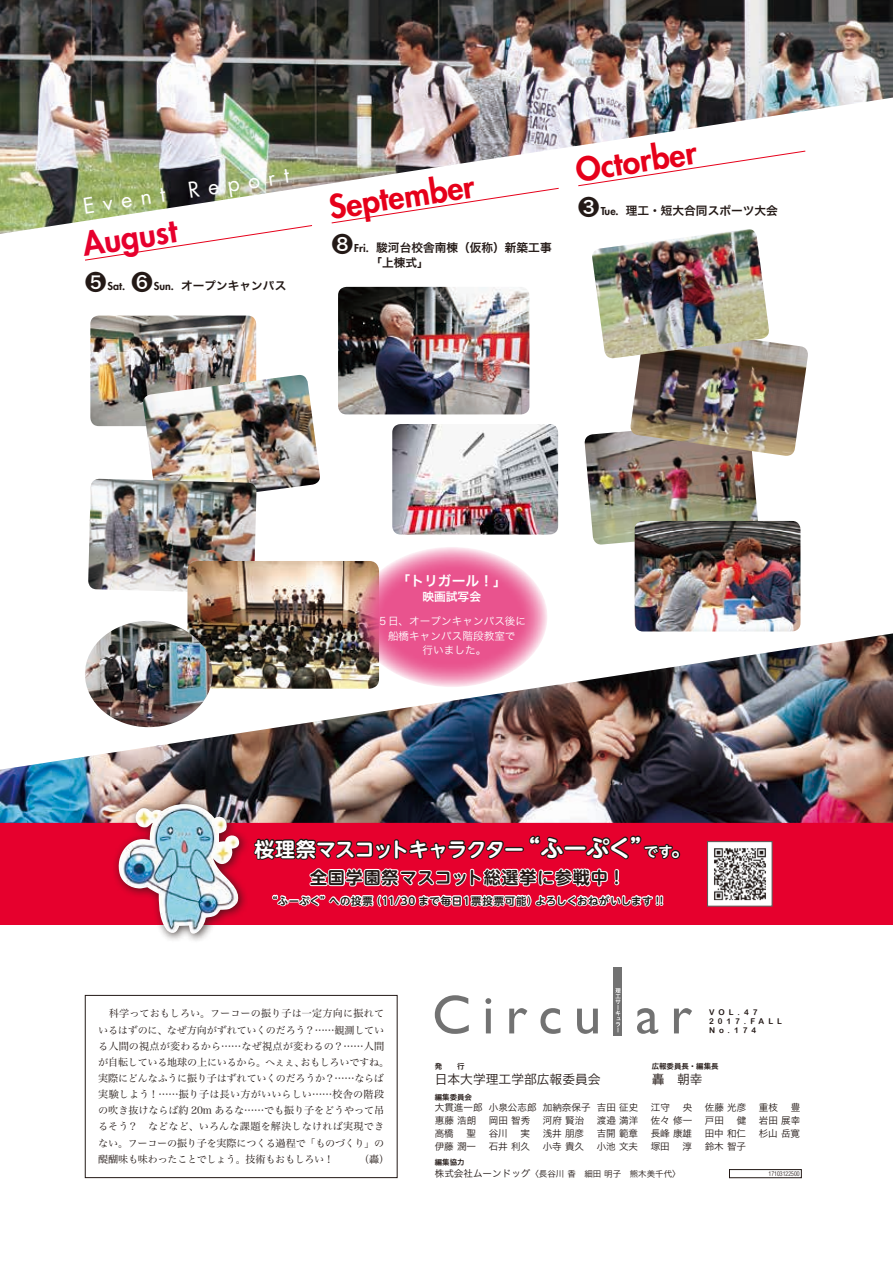
<style>
.page{position:relative;width:893px;height:1263px;background:#fff}
.page>*{position:absolute;margin:0;border:0;box-sizing:border-box;transform-origin:0 0}
.t1{font:800 31.95px "Futura";color:#e6001a}
.t2{font:800 31.95px "Futura";color:#e6002d}
.t3{font:700 23.4px "UD Shin M Go Pro De";color:#fff}
.t4{font:21.3px "Futura";color:#fff}
.t5{font:21.3px "Hira Kaku Pro W6";color:#231916}
.t6{font:700 19.95px "UD Shin M Go Pro De";letter-spacing:-.03em;color:#fff}
.t7{font:700 16.95px "UD Shin M Go Pro De";letter-spacing:.05em;color:#231916}
.t8{font:700 14.1px "UD Shin M Go Pro De";color:#fff}
.t9{font:13.8px "Hira Kaku Pro W6";color:#fff}
.t10{font:12.75px "Hira Kaku Pro W3";color:#231916}
.t11{font:11.7px "Hira Kaku Pro W6";color:#231916}
.t12{font:11.7px "Hira Kaku Pro W6";color:#fff}
.t13{font:10.65px/14.9px "Hira Kaku Pro W3";color:#fff;text-align:center}
.t14{font:800 10.65px "Futura";color:#231916}
.t15{font:700 10.35px "UD Shin M Go Pro De";letter-spacing:.075em;color:#231916}
.t16{font:700 10.35px "UD Shin M Go Pro De";letter-spacing:.02em;color:#231916}
.t17{font:700 10.35px "UD Shin M Go Pro De";letter-spacing:.05em;color:#231916}
.t18{font:10.05px "Hira Min Pro W3";letter-spacing:-.01em;color:#231916}
.t19{font:10.05px "Hira Min Pro W3";letter-spacing:.02em;color:#231916}
.t20{font:10.05px "Hira Min Pro W3";letter-spacing:-.03em;color:#231916}
.t21{font:10.05px "Hira Min Pro W3";letter-spacing:.01em;color:#231916}
.t22{font:9.6px "Hira Kaku Pro W3";color:#231916}
.t23{font:8.55px "Hira Kaku Pro W3";color:#231916}
.t24{font:7.95px/9px "Arial Rounded MT Bold";letter-spacing:.5em;color:#231916}
.t25{font:7.5px "Hira Kaku Pro W6";color:#231916}
.t26{font:300 condensed 6.45px "Helvetica";color:#231916}
.s1{font-family:"Futura";font-weight:800;font-size:10.65px}
</style>
<div class="page">
<img style="left:0;top:0;width:893px;height:234px">
<svg style="left:84px;top:225px;width:229px;height:36px"></svg>
<div style="left:0;top:823px;width:893px;height:102px;background:#e6002d"></div>
<img style="left:0;top:633px;width:893px;height:190px">
<div style="left:729px;top:1169px;width:72px;height:9px;border:1px solid #231916"></div>
<div style="left:85px;top:995px;width:312px;height:183px;border:1px solid #231916"></div>
<div style="left:614px;top:967px;width:8px;height:68px;background:#727272"></div>
<svg style="left:707px;top:841px;width:66px;height:66px;background:#b5b1b1"></svg>
<img style="left:338px;top:287px;width:191px;height:127px">
<img style="left:392px;top:424px;width:166px;height:111px">
<img style="left:90px;top:316px;width:166px;height:110px">
<img style="left:142px;top:375px;width:178px;height:117px">
<img style="left:88px;top:479px;width:169px;height:113px">
<svg style="left:331px;top:187px;width:229px;height:37px"></svg>
<svg style="left:577px;top:150px;width:229px;height:37px"></svg>
<img style="left:584px;top:431px;width:175px;height:114px">
<img style="left:635px;top:521px;width:165px;height:110px">
<img style="left:629px;top:342px;width:179px;height:115px">
<img style="left:591px;top:229px;width:179px;height:130px">
<img style="left:187px;top:561px;width:192px;height:128px">
<svg style="left:356px;top:547px;width:191px;height:140px;background:#e96f9e"></svg>
<img style="left:85px;top:621px;width:127px;height:106px">
<svg style="left:252px;top:816px;width:440px;height:218px"></svg>
<div style="left:112px;top:798px;width:137px;height:145px;background:#231916;opacity:.75"></div>
<img style="left:117px;top:804px;width:124px;height:133px">
<h3 class="t4" style="left:81px;top:192px;width:84px;rotate:-9deg">E v e n t</h3>
<h1 class="t2" style="left:79px;top:224px;width:97px;rotate:-9deg">August</h1>
<h3 class="t4" style="left:186px;top:176px;width:103px;rotate:-9deg">R e p o r t</h3>
<h3 class="t5" style="left:85px;top:262px;width:23px">❺</h3>
<h3 class="t5" style="left:122px;top:262px;width:32px">❻<span class="s1">.</span></h3>
<p class="t14" style="left:108px;top:279px;width:16px">Sat</p>
<p class="t14" style="left:154px;top:279px;width:22px">Sun.</p>
<p class="t11" style="left:181px;top:275px;width:107px">オープンキャンパス</p>
<h1 class="t1" style="left:326px;top:187px;width:148px;rotate:-9deg">September</h1>
<p class="t11" style="left:376px;top:237px;width:177px">駿河台校舎南棟（仮称）新築工事</p>
<h3 class="t5" style="left:332px;top:225px;width:23px">❽</h3>
<p class="t14" style="left:354px;top:241px;width:16px">Fri.</p>
<p class="t11" style="left:370px;top:252px;width:60px">「上棟式「</p>
<h1 class="t1" style="left:573px;top:149px;width:123px;rotate:-9deg">Octorber</h1>
<p class="t11" style="left:626px;top:200px;width:154px">理工・短大合同スポーツ大会</p>
<h3 class="t5" style="left:578px;top:188px;width:23px">❸</h3>
<p class="t14" style="left:601px;top:204px;width:19px">Tue.</p>
<h3 class="t9" style="left:396px;top:568px;width:112px">「トリガール!「</h3>
<p class="t12" style="left:423px;top:586px;width:60px">映画試写会</p>
<p class="t13" style="left:377px;top:612px;width:150px">５日、オープンキャンパス後に船橋キャンパス階段教室で<br>行いました。</p>
<h2 class="t3" style="left:517px;top:829px;width:139px">“ふーぷく”</h2>
<h3 class="t6" style="left:255px;top:833px;width:271px">桜理祭マスコットキャラクター</h3>
<h3 class="t7" style="left:310px;top:864px;width:317px">全国学園祭マスコット総選挙に参戦中!</h3>
<p class="t16" style="left:535px;top:892px;width:129px">よろしくおねがいします !!</p>
<h3 class="t8" style="left:644px;top:840px;width:30px">です</h3>
<h3 class="t6" style="left:671px;top:833px;width:21px">。</h3>
<p class="t15" style="left:371px;top:892px;width:168px">（11/30 まで毎日１票投票可能）</p>
<p class="t17" style="left:267px;top:892px;width:107px">“ふーぷく”への投票</p>
<p class="t21" style="left:98px;top:1005px;width:287px">　科学っておもしろい。フーコーの振り子は一定方向に振れて</p>
<p class="t18" style="left:98px;top:1021px;width:287px">いるはずのに、なぜ方向がずれていくのだろう？……観測してい</p>
<p class="t19" style="left:98px;top:1037px;width:287px">る人間の視点が変わるから……なぜ視点が変わるの？……人間</p>
<p class="t20" style="left:300px;top:1053px;width:90px">おもしろいですね。</p>
<p class="t18" style="left:98px;top:1053px;width:208px">が自転している地球の上にいるから。へぇぇ、</p>
<p class="t18" style="left:98px;top:1070px;width:287px">実際にどんなふうに振り子はずれていくのだろうか？……ならば</p>
<p class="t19" style="left:98px;top:1086px;width:287px">実験しよう！……振り子は長い方がいいらしい……校舎の階段</p>
<p class="t18" style="left:98px;top:1102px;width:287px">の吹き抜けならば約 20m あるな……でも振り子をどうやって吊</p>
<p class="t19" style="left:98px;top:1118px;width:288px">るそう？　などなど、いろんな課題を解決しなければ実現でき</p>
<p class="t18" style="left:98px;top:1134px;width:287px">ない。フーコーの振り子を実際につくる過程で「ものづくり」の</p>
<p class="t18" style="left:359px;top:1150px;width:32px">（轟(</p>
<p class="t20" style="left:98px;top:1150px;width:237px">醍醐味も味わったことでしょう。技術もおもしろい！</p>
<p class="t24" style="left:709px;top:1007px;width:26px">VOL</p>
<p class="t24" style="left:737px;top:1007px;width:21px">.47</p>
<p class="t24" style="left:750px;top:1016px;width:33px">FALL</p>
<p class="t24" style="left:727px;top:1016px;width:30px;text-indent:-18px">2017. .174</p>
<p class="t24" style="left:709px;top:1025px;width:16px">N o</p>
<p class="t25" style="left:435px;top:1059px;width:31px">発　　行</p>
<p class="t25" style="left:652px;top:1059px;width:68px">広報委員長・編集長</p>
<p class="t10" style="left:435px;top:1068px;width:167px">日本大学理工学部広報委員会</p>
<p class="t25" style="left:435px;top:1090px;width:39px">編集委員会</p>
<p class="t10" style="left:652px;top:1068px;width:53px">轟　朝幸</p>
<p class="t22" style="left:543px;top:1099px;width:49px">加納奈保子</p>
<p class="t22" style="left:597px;top:1099px;width:43px">吉田征史</p>
<p class="t22" style="left:489px;top:1099px;width:49px">小泉公志郎</p>
<p class="t22" style="left:435px;top:1099px;width:49px">大貫進一郎</p>
<p class="t22" style="left:651px;top:1099px;width:43px">江守　央</p>
<p class="t22" style="left:705px;top:1099px;width:43px">佐藤光彦</p>
<p class="t22" style="left:759px;top:1099px;width:43px">重枝　豊</p>
<p class="t22" style="left:435px;top:1112px;width:43px">惠藤浩朗</p>
<p class="t22" style="left:489px;top:1112px;width:43px">岡田智秀</p>
<p class="t22" style="left:543px;top:1112px;width:43px">河府賢治</p>
<p class="t22" style="left:597px;top:1112px;width:43px">渡邉満洋</p>
<p class="t22" style="left:651px;top:1112px;width:43px">佐々修一</p>
<p class="t22" style="left:705px;top:1112px;width:43px">戸田　健</p>
<p class="t22" style="left:759px;top:1112px;width:43px">岩田展幸</p>
<p class="t22" style="left:435px;top:1125px;width:20px">高橋</p>
<p class="t22" style="left:467px;top:1125px;width:11px">聖</p>
<p class="t22" style="left:489px;top:1125px;width:43px">谷川　実</p>
<p class="t22" style="left:543px;top:1125px;width:43px">浅井朋彦</p>
<p class="t22" style="left:597px;top:1125px;width:43px">吉開範章</p>
<p class="t22" style="left:651px;top:1125px;width:43px">長峰康雄</p>
<p class="t22" style="left:705px;top:1125px;width:43px">田中和仁</p>
<p class="t22" style="left:759px;top:1125px;width:43px">杉山岳寛</p>
<p class="t22" style="left:435px;top:1137px;width:43px">伊藤潤一</p>
<p class="t25" style="left:435px;top:1155px;width:31px">編集協力</p>
<p class="t22" style="left:489px;top:1137px;width:43px">石井利久</p>
<p class="t22" style="left:543px;top:1137px;width:43px">小寺貴久</p>
<p class="t22" style="left:597px;top:1137px;width:43px">小池文夫</p>
<p class="t22" style="left:651px;top:1137px;width:43px">塚田　淳</p>
<p class="t22" style="left:705px;top:1137px;width:43px">鈴木智子</p>
<p class="t22" style="left:435px;top:1164px;width:97px">株式会社ムーンドッグ</p>
<p class="t23" style="left:530px;top:1166px;width:152px">〈長谷川香　細田明子　熊木美千代〈</p>
<p class="t26" style="left:769px;top:1170px;width:33px">17103122500</p>
</div>
